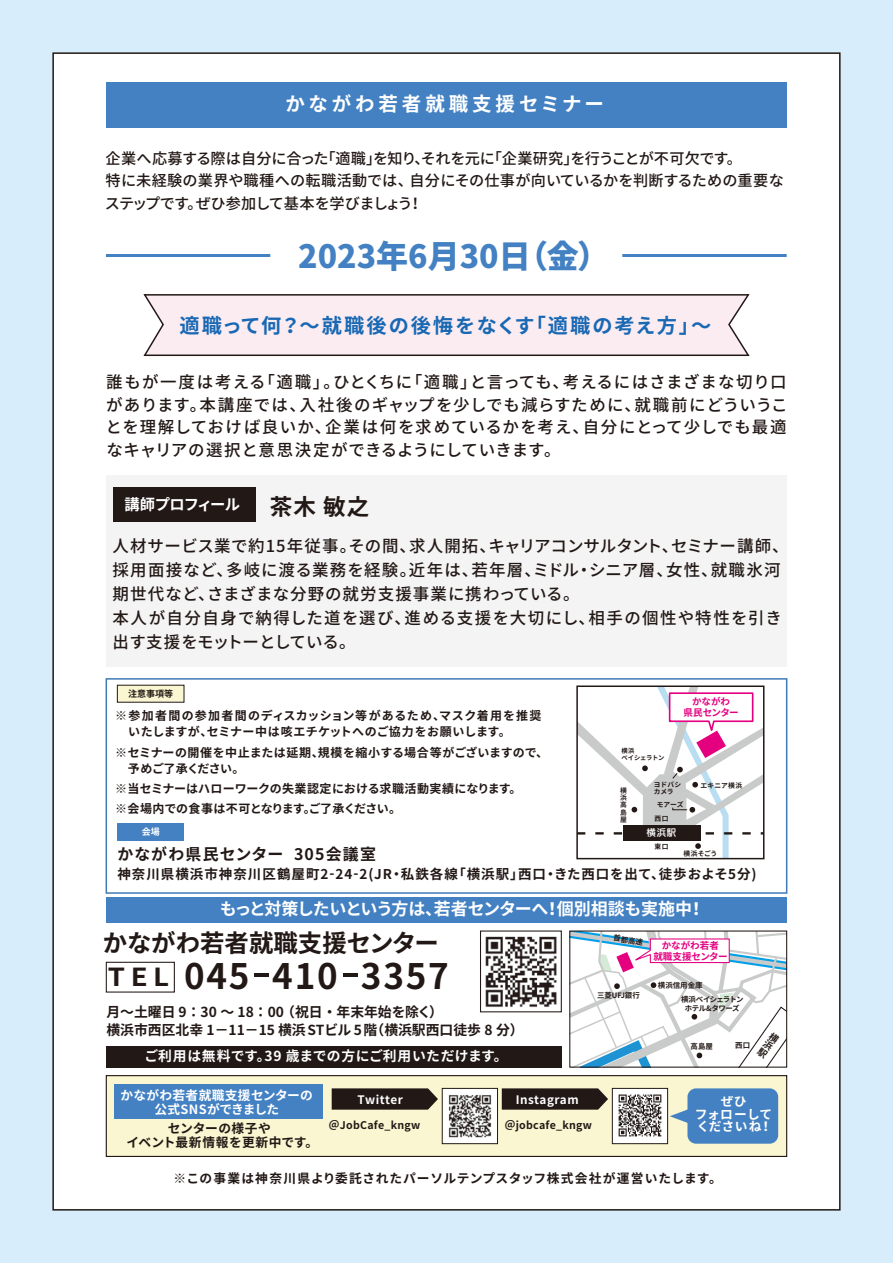
<style>
.page{position:relative;width:893px;height:1263px;background:#d7edfb}
.page>*{position:absolute;margin:0;border:0;box-sizing:border-box;transform-origin:0 0}
.t1{font:700 35.1px "Source Han Sans JP";letter-spacing:.05em;color:#221815}
.t2{font:800 31.95px "Source Han Sans JP";color:#4381c3}
.t3{font:700 24.9px "Source Han Sans JP";color:#221815;scale:1.11 1}
.t4{font:700 24.45px "Source Han Sans JP";color:#221815}
.t5{font:700 22.5px "Source Han Sans JP";color:#221815}
.t6{font:700 20.25px "Source Han Sans JP";letter-spacing:.085em;color:#1968b3}
.t7{font:700 19.5px "Source Han Sans JP";letter-spacing:.2em;color:#fff}
.t8{font:700 16.95px "Source Han Sans JP";letter-spacing:-.03em;color:#fff}
.t9{font:500 16.5px/24px "Source Han Sans JP";letter-spacing:.05em;color:#221815;text-align:justify}
.t10{font:700 15.9px "Source Han Sans JP";letter-spacing:.075em;color:#221815}
.t11{font:700 15.3px "Source Han Sans JP";letter-spacing:-.04em;color:#fff}
.t12{font:500 15.15px/22.4px "Source Han Sans JP";letter-spacing:-.005em;color:#221815}
.t13{font:700 13.8px/18.1px "Source Han Sans JP";color:#221815}
.t14{font:700 13.8px "Source Han Sans JP";letter-spacing:.025em;color:#fff}
.t15{font:700 13.5px "Source Han Sans JP";letter-spacing:.075em;color:#221815}
.t16{font:700 12.75px "Source Han Sans JP";letter-spacing:.07em;color:#221815}
.t17{font:700 12.75px/12.8px "Source Han Sans JP";letter-spacing:.025em;color:#fff;text-align:center}
.t18{font:700 12.75px/13.8px "Source Han Sans JP";letter-spacing:.02em;color:#221815;text-align:center}
.t19{font:700 12px/16px "Source Han Sans JP";letter-spacing:.005em;color:#221815}
.t20{font:700 12px/16px "Source Han Sans JP";letter-spacing:.05em;color:#221815}
.t21{font:700 11.7px "Source Han Sans JP";letter-spacing:.05em;color:#fff}
.t22{font:700 10.65px "Source Han Sans JP";letter-spacing:.025em;color:#221815}
.t23{font:700 9.6px/10.6px "Source Han Sans JP";letter-spacing:-.005em;color:#e4007f;text-align:center}
.t24{font:9.45px "UD Marugo Large Pr 6 N DB";color:#fff}
.t25{font:700 9px "Source Han Sans JP";color:#221815}
.t26{font:700 9px "Source Han Sans JP";color:#fff}
.t27{font:700 7.5px "Source Han Sans JP";color:#221815}
.t28{font:700 7.5px/9px "Source Han Sans JP";letter-spacing:-.08em;color:#221815;text-align:center}
.t29{font:700 6.75px/7.2px "Source Han Sans JP";letter-spacing:.025em;color:#221815;text-align:justify}
.t30{font:700 6.3px/6.9px "Source Han Sans JP";letter-spacing:-.025em;color:#221815}
</style>
<div class="page">
<div style="left:52px;top:52px;width:789px;height:1158px;background:#fff;border:2px solid #221815"></div>
<div style="left:106px;top:1075px;width:681px;height:82px;background:#f9f6d1;border:1px solid #221815"></div>
<div style="left:115px;top:1084px;width:208px;height:34px;background:#4381c3"></div>
<div style="left:106px;top:678px;width:681px;height:216px;background:#fff;border:2px solid #3f7ab6"></div>
<div style="left:106px;top:897px;width:681px;height:25px;background:#4381c3"></div>
<div style="left:106px;top:962px;width:69px;height:30px;border:1px solid #221815"></div>
<img style="left:485px;top:936px;width:72px;height:71px">
<div style="left:480px;top:930px;width:82px;height:82px;border:1px solid #221815"></div>
<div style="left:106px;top:1046px;width:455px;height:21px;background:#221815"></div>
<svg style="left:670px;top:1109px;width:17px;height:14px"></svg>
<div style="left:687px;top:1088px;width:91px;height:56px;background:#4381c3;border-radius:9px"></div>
<div style="left:612px;top:1088px;width:56px;height:56px;background:#fff;border:1px solid #221815"></div>
<div style="left:442px;top:1088px;width:56px;height:56px;background:#fff;border:1px solid #221815"></div>
<svg style="left:332px;top:1088px;width:106px;height:22px;background:#322923"></svg>
<svg style="left:502px;top:1088px;width:106px;height:22px;background:#322923"></svg>
<img style="left:448px;top:1095px;width:44px;height:43px">
<img style="left:618px;top:1094px;width:44px;height:43px">
<div style="left:106px;top:82px;width:681px;height:45px;background:#4381c3"></div>
<div style="left:106px;top:476px;width:681px;height:191px;background:#f4f4f4"></div>
<div style="left:117px;top:685px;width:67px;height:17px;background:#f9f6d1"></div>
<hr style="left:106px;top:254px;width:164px;height:3px;background:#4381c3">
<hr style="left:622px;top:254px;width:165px;height:3px;background:#4381c3">
<svg style="left:143px;top:294px;width:607px;height:62px;background:#efe1e6"></svg>
<div style="left:113px;top:487px;width:142px;height:35px;background:#221815"></div>
<div style="left:117px;top:823px;width:67px;height:17px;background:#4381c3"></div>
<svg style="left:577px;top:686px;width:187px;height:173px"></svg>
<svg style="left:570px;top:931px;width:217px;height:136px"></svg>
<p class="t7" style="left:285px;top:93px;width:320px">かながわ若者就職支援セミナー</p>
<p class="t12" style="left:105px;top:147px;width:681px">企業へ応募する際は自分に合った「適職」を知り、それを元に「企業研究」を行うことが不可欠です。<br>特に未経験の業界や職種への転職活動では、自分にその仕事が向いているかを判断するための重要なステップです。ぜひ参加して基本を学びましょう！</p>
<h2 class="t2" style="left:298px;top:238px;width:313px">2023年6月30日（金）</h2>
<p class="t6" style="left:179px;top:314px;width:533px">適職って何？～就職後の後悔をなくす「適職の考え方」～</p>
<p class="t9" style="left:106px;top:371px;width:683px;line-height:22.5px">誰もが一度は考える「適職」。ひとくちに「適職」と言っても、考えるにはさまざまな切り口があります。本講座では、入社後のギャップを少しでも減らすために、就職前にどういうことを理解しておけば良いか、企業は何を求めているかを考え、自分にとって少しでも最適なキャリアの選択と意思決定ができるようにしていきます。</p>
<p class="t11" style="left:125px;top:496px;width:117px">講師プロフィール</p>
<h3 class="t5" style="left:270px;top:494px;width:101px">茶木 敏之</h3>
<p class="t9" style="left:113px;top:534px;width:678px;text-align:left">人材サービス業で約15年従事。その間、求人開拓、キャリアコンサルタント、セミナー講師、採用面接など、多岐に渡る業務を経験。近年は、若年層、ミドル・シニア層、女性、就職氷河期世代など、さまざまな分野の就労支援事業に携わっている。<br>本人が自分自身で納得した道を選び、進める支援を大切にし、相手の個性や特性を引き出す支援をモットーとしている。</p>
<p class="t25" style="left:128px;top:688px;width:46px">注意事項等</p>
<p class="t20" style="left:115px;top:708px;width:428px">※参加者間の参加者間のディスカッション等があるため、マスク着用を推奨　いたしますが、セミナー中は咳エチケットへのご協力をお願いします。</p>
<p class="t19" style="left:115px;top:745px;width:435px">※セミナーの開催を中止または延期、規模を縮小する場合等がございますので、　予めご了承ください。</p>
<p class="t19" style="left:115px;top:779px;width:408px;line-height:19.6px">※当セミナーはハローワークの失業認定における求職活動実績になります。※会場内での食事は不可となります。ご了承ください。</p>
<p class="t26" style="left:142px;top:827px;width:19px">会場</p>
<p class="t30" style="left:621px;top:748px;width:45px">横浜<br>ベイシェラトン</p>
<p class="t23" style="left:684px;top:697px;width:57px">かながわ<br>県民センター</p>
<p class="t29" style="left:620px;top:787px;width:8px">横浜高島屋</p>
<p class="t29" style="left:654px;top:781px;width:29px">ヨドバシ</p>
<p class="t29" style="left:700px;top:781px;width:43px">エキニア横浜</p>
<p class="t29" style="left:654px;top:788px;width:21px">カメラ</p>
<p class="t29" style="left:657px;top:801px;width:28px">モアーズ</p>
<p class="t29" style="left:654px;top:815px;width:16px">西口</p>
<p class="t29" style="left:655px;top:818px;width:16px">西口</p>
<p class="t24" style="left:647px;top:827px;width:31px">横浜駅</p>
<p class="t29" style="left:654px;top:843px;width:16px">東口</p>
<p class="t10" style="left:117px;top:845px;width:260px">かながわ県民センター 305会議室</p>
<p class="t15" style="left:117px;top:866px;width:641px">神奈川県横浜市神奈川区鶴屋町2-24-2(JR・私鉄各線「横浜駅」西口・きた西口を出て、徒歩およそ5分)</p>
<p class="t29" style="left:683px;top:850px;width:35px">横浜そごう</p>
<p class="t8" style="left:220px;top:899px;width:487px">もっと対策したいという方は、若者センターへ！個別相談も実施中！</p>
<h3 class="t4" style="left:103px;top:929px;width:338px">かながわ若者就職支援センター</h3>
<h1 class="t1" style="left:184px;top:956px;width:266px">045-410-3357</h1>
<p class="t13" style="left:106px;top:1003px;width:419px">月～土曜日 9：30 ～ 18：00（祝日・年末年始を除く）<br>横浜市西区北幸 1－11－15 横浜STビル 5階（横浜駅西口徒歩 8 分）</p>
<h3 class="t3" style="left:108px;top:963px;width:57px">TEL</h3>
<p class="t14" style="left:144px;top:1048px;width:365px">ご利用は無料です。39 歳までの方にご利用いただけます。</p>
<p class="t27" style="left:614px;top:933px;width:31px;rotate:8deg">首都高速</p>
<p class="t27" style="left:597px;top:991px;width:44px">三菱UFJ銀行</p>
<p class="t23" style="left:653px;top:940px;width:76px">かながわ若者<br>就職支援センター</p>
<p class="t27" style="left:658px;top:981px;width:46px">横浜信用金庫</p>
<p class="t28" style="left:681px;top:995px;width:64px">横浜ベイシェラトンホテル&amp;タワーズ</p>
<p class="t27" style="left:691px;top:1042px;width:24px">高島屋</p>
<p class="t27" style="left:735px;top:1041px;width:16px">西口</p>
<p class="t17" style="left:121px;top:1088px;width:194px;line-height:13.8px">かながわ若者就職支援センターの公式SNSができました</p>
<p class="t18" style="left:126px;top:1122px;width:193px">センターの様子や<br>イベント最新情報を更新中です。</p>
<p class="t21" style="left:358px;top:1093px;width:47px">Twitter</p>
<p class="t21" style="left:516px;top:1093px;width:65px">Instagram</p>
<p class="t17" style="left:695px;top:1095px;width:79px">ぜひ<br>フォローして</p>
<p class="t22" style="left:329px;top:1119px;width:93px">＠JobCafe_kngw</p>
<p class="t22" style="left:505px;top:1119px;width:89px">＠jobcafe_kngw</p>
<p class="t17" style="left:697px;top:1120px;width:77px">くださいね！</p>
<p class="t16" style="left:173px;top:1171px;width:550px">※この事業は神奈川県より委託されたパーソルテンプスタッフ株式会社が運営いたします。</p>
</div>
